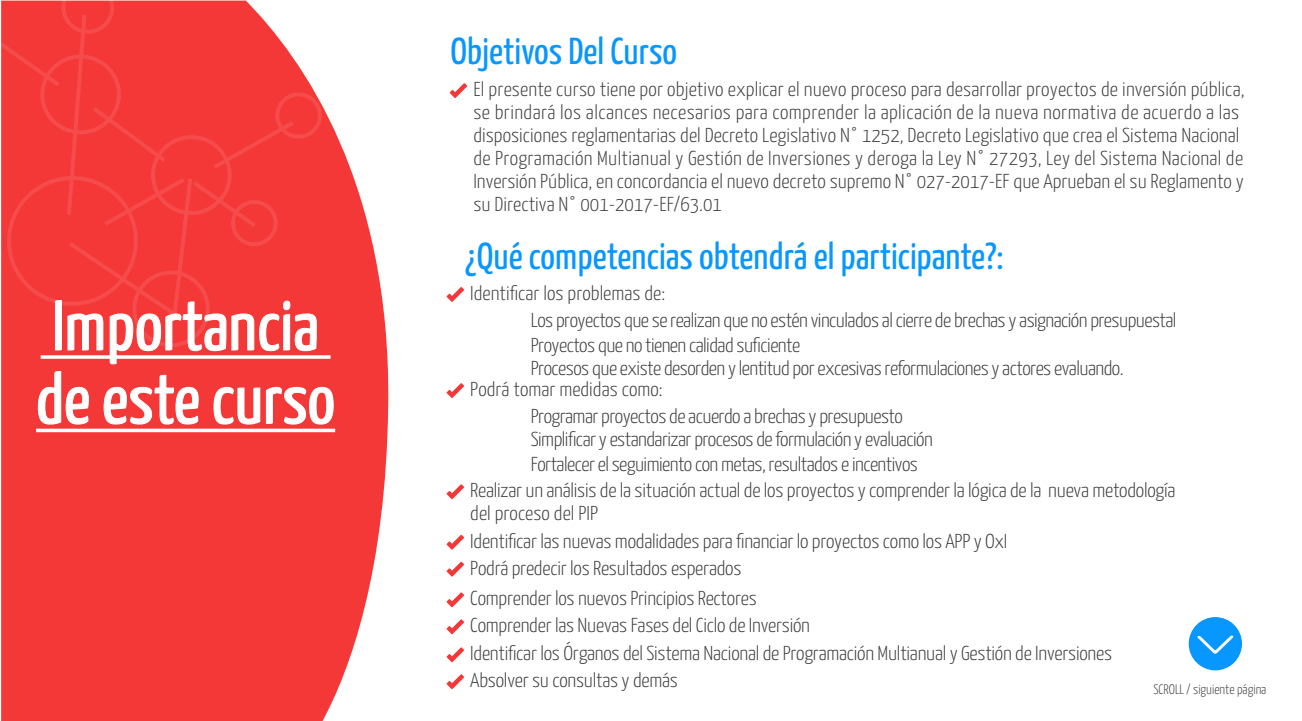
<style>
.page{position:relative;width:1302px;height:721px;background:#fff}
.page>*{position:absolute;margin:0;border:0;box-sizing:border-box;transform-origin:0 0}
.t1{font:70.6px/73.4px "Yanone Kaffeesatz";color:#fff;scale:1.04 1}
.t2{font:37.5px "Yanone Kaffeesatz";color:#0896ff;scale:1.04 1}
.t3{font:300 20.1px/22.9px "Yanone Kaffeesatz";letter-spacing:-.01em;color:#3c3c3b;scale:1.07 1}
.t4{font:300 13.8px "Yanone Kaffeesatz";color:#3c3c3b}
</style>
<div class="page">
<svg style="left:1px;top:105px;width:388px;height:616px;background:#f54a4a"></svg>
<svg style="left:322px;top:355px;width:9px;height:4px"></svg>
<svg style="left:37px;top:371px;width:52px;height:54px;background:#f55252"></svg>
<svg style="left:103px;top:374px;width:96px;height:51px;background:#f55151"></svg>
<svg style="left:213px;top:386px;width:121px;height:39px;background:#f55555"></svg>
<hr style="left:36px;top:429px;width:299px;height:3px;background:#fff">
<svg style="left:1px;top:0;width:321px;height:365px;background:#f44444"></svg>
<div style="left:1189px;top:617px;width:53px;height:53px;background:#0896ff;border-radius:50%"></div>
<svg style="left:1197px;top:635px;width:36px;height:19px"></svg>
<svg style="left:450px;top:83px;width:17px;height:15px"></svg>
<svg style="left:447px;top:287px;width:17px;height:15px"></svg>
<svg style="left:447px;top:383px;width:17px;height:15px"></svg>
<svg style="left:447px;top:484px;width:17px;height:15px"></svg>
<svg style="left:447px;top:535px;width:17px;height:15px"></svg>
<svg style="left:447px;top:562px;width:17px;height:15px"></svg>
<svg style="left:447px;top:592px;width:17px;height:15px"></svg>
<svg style="left:447px;top:619px;width:17px;height:15px"></svg>
<svg style="left:447px;top:647px;width:17px;height:15px"></svg>
<svg style="left:447px;top:674px;width:17px;height:15px"></svg>
<h1 class="t1" style="left:36px;top:288px;width:289px">Importancia de este curso</h1>
<h2 class="t2" style="left:450px;top:28px;width:220px">Objetivos Del Curso</h2>
<p class="t3" style="left:473px;top:78px;width:722px">El presente curso tiene por objetivo explicar el nuevo proceso para desarrollar proyectos de inversión pública, se brindará los alcances necesarios para comprender la aplicación de la nueva normativa de acuerdo a las disposiciones reglamentarias del Decreto Legislativo N° 1252, Decreto Legislativo que crea el Sistema Nacional de Programación Multianual y Gestión de Inversiones y deroga la Ley N° 27293, Ley del Sistema Nacional de Inversión Pública, en concordancia el nuevo decreto supremo N° 027-2017-EF que Aprueban el su Reglamento y su Directiva N° 001-2017-EF/63.01</p>
<h2 class="t2" style="left:465px;top:233px;width:519px">¿Qué competencias obtendrá el participante?:</h2>
<p class="t3" style="left:531px;top:280px;width:605px;line-height:26.7px;text-indent:-60px">Identificar los problemas de:<br>Los proyectos que se realizan que no estén vinculados al cierre de brechas y asignación presupuestal</p>
<p class="t3" style="left:531px;top:333px;width:556px;line-height:23.8px">Proyectos que no tienen calidad suficiente<br>Procesos que existe desorden y lentitud por excesivas reformulaciones y actores evaluando.</p>
<p class="t3" style="left:531px;top:404px;width:377px">Programar proyectos de acuerdo a brechas y presupuesto<br>Simplificar y estandarizar procesos de formulación y evaluación</p>
<p class="t3" style="left:531px;top:453px;width:363px">Fortalecer el seguimiento con metas, resultados e incentivos</p>
<p class="t3" style="left:470px;top:378px;width:181px">Podrá tomar medidas como:</p>
<p class="t3" style="left:470px;top:479px;width:661px">Realizar un análisis de la situación actual de los proyectos y comprender la lógica de la nueva metodología del proceso del PIP</p>
<p class="t3" style="left:470px;top:527px;width:504px;line-height:26.9px">Identificar las nuevas modalidades para financiar lo proyectos como los APP y OxI<br>Podrá predecir los Resultados esperados</p>
<p class="t3" style="left:470px;top:585px;width:601px;line-height:27.3px">Comprender los nuevos Principios Rectores<br>Comprender las Nuevas Fases del Ciclo de Inversión<br>Identificar los Órganos del Sistema Nacional de Programación Multianual y Gestión de Inversiones Absolver su consultas y demás</p>
<p class="t4" style="left:1153px;top:681px;width:115px">SCROLL / siguiente página</p>
</div>
